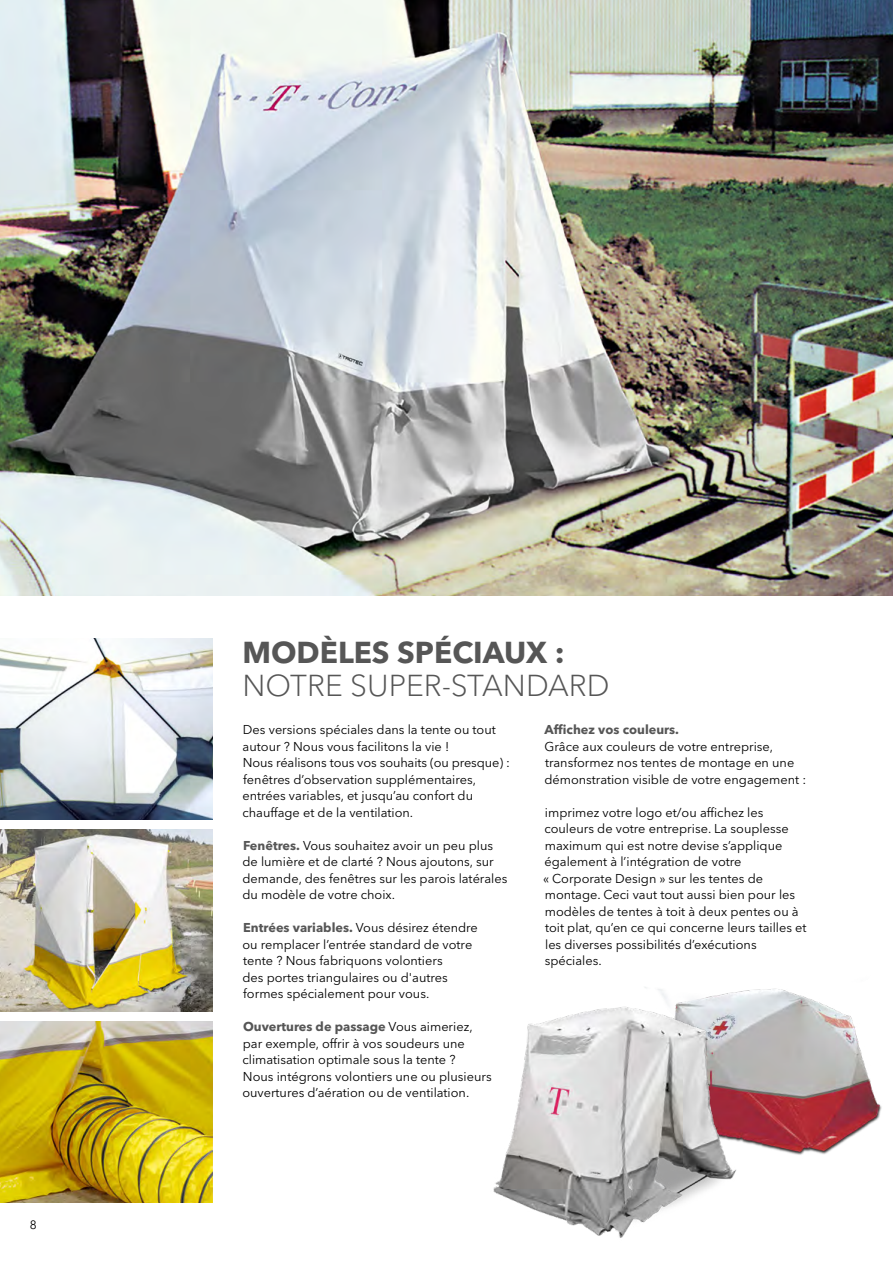
<style>
.page{position:relative;width:893px;height:1263px;background:#fff}
.page>*{position:absolute;margin:0;border:0;box-sizing:border-box;transform-origin:0 0}
.t1{font:300 30px "Avenir Next W1 G";color:#565656}
.t2{font:700 30px "Avenir Next W1 G";color:#565656}
.t3{font:12.75px/16.5px "Avenir Next W1 G";color:#000}
.t4{font:700 12.75px "Avenir Next W1 G";color:#565656}
.t5{font:12px "Avenir Next W1 G";color:#000}
.s1{font-weight:700;color:#565656}
</style>
<div class="page">
<img style="left:0;top:638px;width:213px;height:182px">
<img style="left:0;top:0;width:893px;height:595px">
<img style="left:0;top:830px;width:213px;height:181px">
<img style="left:645px;top:987px;width:237px;height:168px">
<img style="left:0;top:1021px;width:213px;height:181px">
<img style="left:493px;top:997px;width:247px;height:241px">
<p class="t5" style="left:30px;top:1218px;width:8px">8</p>
<h1 class="t2" style="left:242px;top:634px;width:324px">MODÈLES SPÉCIAUX :</h1>
<h1 class="t1" style="left:242px;top:668px;width:369px">NOTRE SUPER-STANDARD</h1>
<p class="t4" style="left:545px;top:722px;width:136px">Affichez vos couleurs.</p>
<p class="t3" style="left:544px;top:738px;width:263px">Grâce aux couleurs de votre entreprise, transformez nos tentes de montage en une démonstration visible de votre engagement :</p>
<p class="t3" style="left:543px;top:804px;width:265px">imprimez votre logo et/ou affichez les couleurs de votre entreprise. La souplesse maximum qui est notre devise s’applique également à l’intégration de votre<br>« Corporate Design » sur les tentes de montage. Ceci vaut tout aussi bien pour les modèles de tentes à toit à deux pentes ou à toit plat, qu’en ce qui concerne leurs tailles et les diverses possibilités d’exécutions spéciales.</p>
<p class="t3" style="left:242px;top:722px;width:269px">Des versions spéciales dans la tente ou tout autour ? Nous vous facilitons la vie !<br>Nous réalisons tous vos souhaits (ou presque) : fenêtres d’observation supplémentaires, entrées variables, et jusqu’au confort du chauffage et de la ventilation.</p>
<p class="t3" style="left:242px;top:837px;width:266px"><span class="s1">Fenêtres.</span> Vous souhaitez avoir un peu plus de lumière et de clarté ? Nous ajoutons, sur demande, des fenêtres sur les parois latérales du modèle de votre choix.</p>
<p class="t3" style="left:242px;top:920px;width:237px"><span class="s1">Entrées variables.</span> Vous désirez étendre ou remplacer l’entrée standard de votre tente ? Nous fabriquons volontiers<br>des portes triangulaires ou d'autres formes spécialement pour vous.</p>
<p class="t3" style="left:242px;top:1019px;width:251px"><span class="s1">Ouvertures de passage</span> Vous aimeriez, par exemple, offrir à vos soudeurs une climatisation optimale sous la tente ?<br>Nous intégrons volontiers une ou plusieurs ouvertures d’aération ou de ventilation.</p>
</div>
